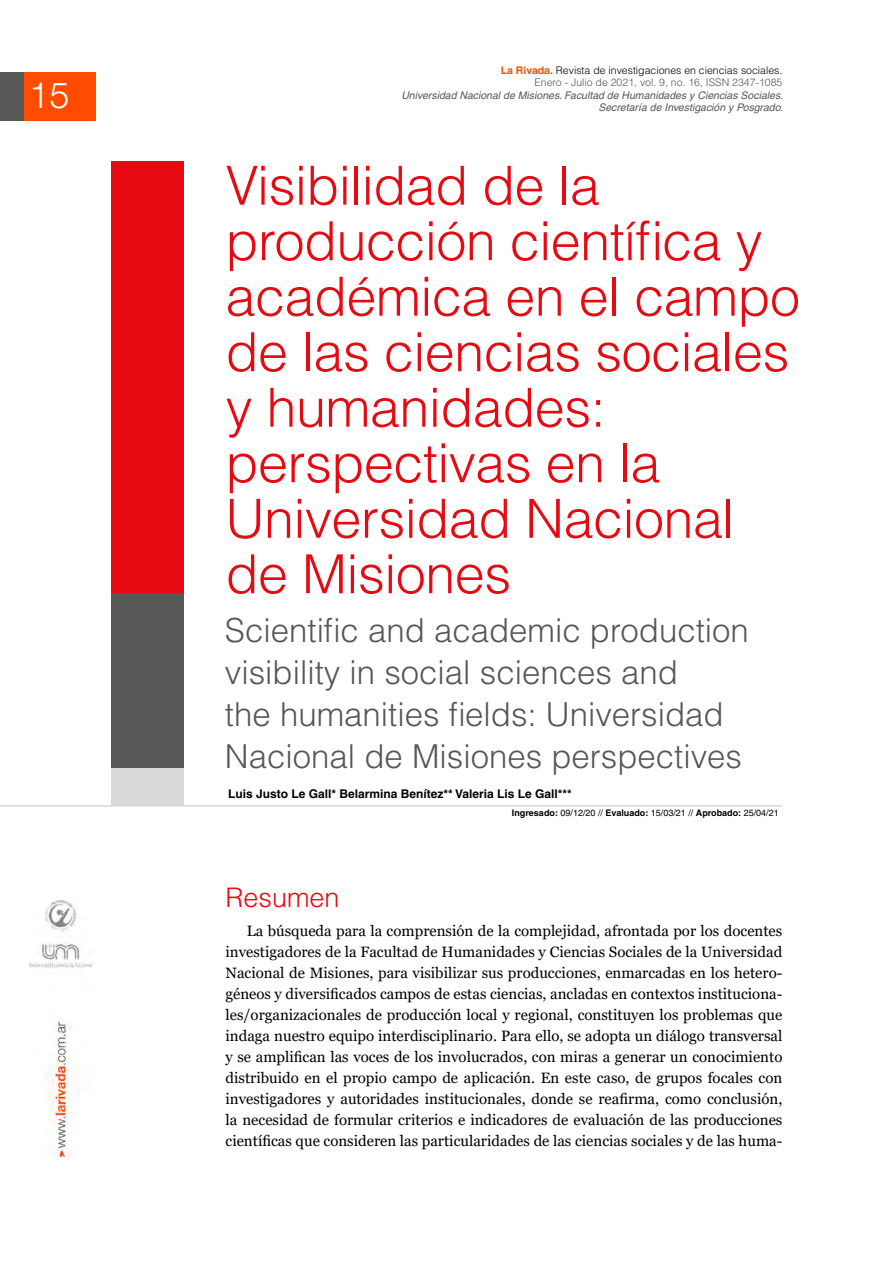
<style>
.page{position:relative;width:893px;height:1263px;background:#fff}
.page>*{position:absolute;margin:0;border:0;box-sizing:border-box;transform-origin:0 0}
.t1{font:300 54px/55.5px "Helvetica";letter-spacing:-.01em;color:#e60a12}
.t2{font:300 36px "Helvetica Neue";color:#fff}
.t3{font:300 33px/42px "Helvetica";color:#575756}
.t4{font:300 27px "Helvetica";color:#e60a12}
.t5{font:15px/21px "Georgia";color:#000;text-align:justify}
.t6{font:700 12px "Helvetica";color:#000}
.t7{font:italic 10.5px/12.6px "Helvetica";color:#575756;text-align:right}
.t8{font:300 10.5px/12.6px "Helvetica";color:#000;text-align:right}
.t9{font:700 9px "Helvetica";color:#000}
.s1{font-weight:700;color:#ff4c00}
.s2{color:#575756}
.s3{font-weight:400}
</style>
<div class="page">
<div style="left:24px;top:73px;width:72px;height:48px;background:#ff4c00"></div>
<div style="left:0;top:73px;width:24px;height:48px;background:#575756"></div>
<img style="left:29px;top:901px;width:63px;height:256px">
<div style="left:111px;top:162px;width:73px;height:511px;background:#e60a12"></div>
<div style="left:111px;top:593px;width:73px;height:175px;background:#575756"></div>
<div style="left:111px;top:768px;width:73px;height:37px;background:#dadada"></div>
<hr style="left:0;top:805px;width:782px;height:2px;background:#dadada">
<h2 class="t2" style="left:29px;top:73px;width:42px">15</h2>
<p class="t8" style="left:501px;top:63px;width:283px"><span class="s1">La Rivada.</span> Revista de investigaciones en ciencias sociales.<br><span class="s2">Enero - Julio de 2021, vol. 9, no. 16, ISSN 2347-1085</span></p>
<p class="t7" style="left:401px;top:89px;width:383px">Universidad Nacional de Misiones. Facultad de Humanidades y Ciencias Sociales.<br>Secretaría de Investigación y Posgrado.</p>
<h1 class="t1" style="left:226px;top:157px;width:576px">Visibilidad de la producción científica y académica en el campo de las ciencias sociales y humanidades: perspectivas en la<br>Universidad Nacional de Misiones</h1>
<h3 class="t3" style="left:225px;top:609px;width:525px">Scientific and academic production visibility in social sciences and<br>the humanities fields: Universidad Nacional de Misiones perspectives</h3>
<p class="t6" style="left:228px;top:787px;width:345px">Luis Justo Le Gall* Belarmina Benítez** Valeria Lis Le Gall***</p>
<p class="t9" style="left:512px;top:807px;width:268px">Ingresado: <span class="s3">09/12/20 //</span> Evaluado: <span class="s3">15/03/21 //</span> Aprobado: <span class="s3">25/04/21</span></p>
<h3 class="t4" style="left:226px;top:880px;width:116px">Resumen</h3>
<p class="t5" style="left:226px;top:921px;width:558px;text-indent:21px">La búsqueda para la comprensión de la complejidad, afrontada por los docentes investigadores de la Facultad de Humanidades y Ciencias Sociales de la Universidad Nacional de Misiones, para visibilizar sus producciones, enmarcadas en los hetero&shy;géneos y diversificados campos de estas ciencias, ancladas en contextos instituciona&shy;les/organizacionales de producción local y regional, constituyen los problemas que indaga nuestro equipo interdisciplinario. Para ello, se adopta un diálogo transversal y se amplifican las voces de los involucrados, con miras a generar un conocimiento distribuido en el propio campo de aplicación. En este caso, de grupos focales con investigadores y autoridades institucionales, donde se reafirma, como conclusión, la necesidad de formular criterios e indicadores de evaluación de las producciones científicas que consideren las particularidades de las ciencias sociales y de las huma-</p>
</div>
